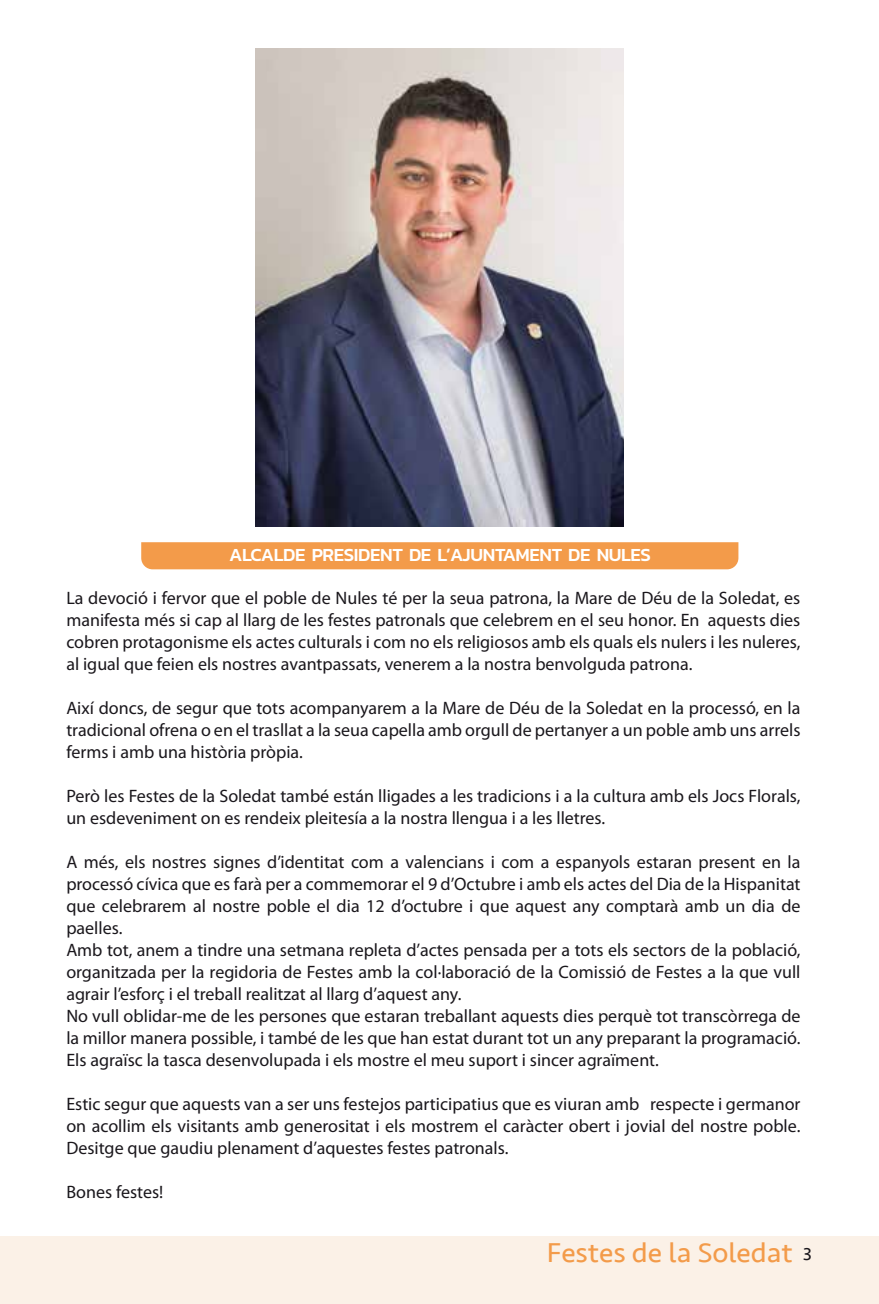
<style>
.page{position:relative;width:879px;height:1304px;background:#fff}
.page>*{position:absolute;margin:0;border:0;box-sizing:border-box;transform-origin:0 0}
.t1{font:28px "Seravek";color:#f39b4a;scale:1.05 1}
.t2{font:500 18.8px "Kanit";letter-spacing:-.02em;color:#fff}
.t3{font:18px/22px "Myriad Pro";color:#1a171c;text-align:justify}
.s1{font-size:18px;color:#1a171c}
</style>
<div class="page">
<div style="left:141px;top:542px;width:597px;height:27px;background:#f39b4a"></div>
<div style="left:0;top:1236px;width:879px;height:68px;background:#fbf1e7"></div>
<img style="left:256px;top:48px;width:367px;height:478px">
<p class="t2" style="left:229px;top:540px;width:423px">ALCALDE PRESIDENT DE L’AJUNTAMENT DE NULES</p>
<p class="t3" style="left:66px;top:587px;width:736px">La devoció i fervor que el poble de Nules té per la seua patrona, la Mare de Déu de la Soledat, es manifesta més si cap al llarg de les festes patronals que celebrem en el seu honor. En aquests dies cobren protagonisme els actes culturals i com no els religiosos amb els quals els nulers i les nuleres, al igual que feien els nostres avantpassats, venerem a la nostra benvolguda patrona.</p>
<p class="t3" style="left:66px;top:697px;width:736px">Així doncs, de segur que tots acompanyarem a la Mare de Déu de la Soledat en la processó, en la tradicional ofrena o en el trasllat a la seua capella amb orgull de pertanyer a un poble amb uns arrels ferms i amb una història pròpia.</p>
<p class="t3" style="left:66px;top:785px;width:736px">Però les Festes de la Soledat també están lligades a les tradicions i a la cultura amb els Jocs Florals, un esdeveniment on es rendeix pleitesía a la nostra llengua i a les lletres.</p>
<p class="t3" style="left:66px;top:851px;width:736px;text-align:left">A més, els nostres signes d’identitat com a valencians i com a espanyols estaran present en la processó cívica que es farà per a commemorar el 9 d’Octubre i amb els actes del Dia de la Hispanitat que celebrarem al nostre poble el dia 12 d’octubre i que aquest any comptarà amb un dia de paelles.<br>Amb tot, anem a tindre una setmana repleta d’actes pensada per a tots els sectors de la població, organitzada per la regidoria de Festes amb la col·laboració de la Comissió de Festes a la que vull agrair l’esforç i el treball realitzat al llarg d’aquest any.<br>No vull oblidar-me de les persones que estaran treballant aquests dies perquè tot transcòrrega de la millor manera possible, i també de les que han estat durant tot un any preparant la programació.<br>Els agraïsc la tasca desenvolupada i els mostre el meu suport i sincer agraïment.</p>
<p class="t3" style="left:66px;top:1093px;width:735px">Estic segur que aquests van a ser uns festejos participatius que es viuran amb respecte i germanor on acollim els visitants amb generositat i els mostrem el caràcter obert i jovial del nostre poble.<br>Desitge que gaudiu plenament d’aquestes festes patronals.</p>
<p class="t3" style="left:66px;top:1181px;width:98px">Bones festes!</p>
<h1 class="t1" style="left:547px;top:1231px;width:254px">Festes de la Soledat <span class="s1">3</span></h1>
</div>
